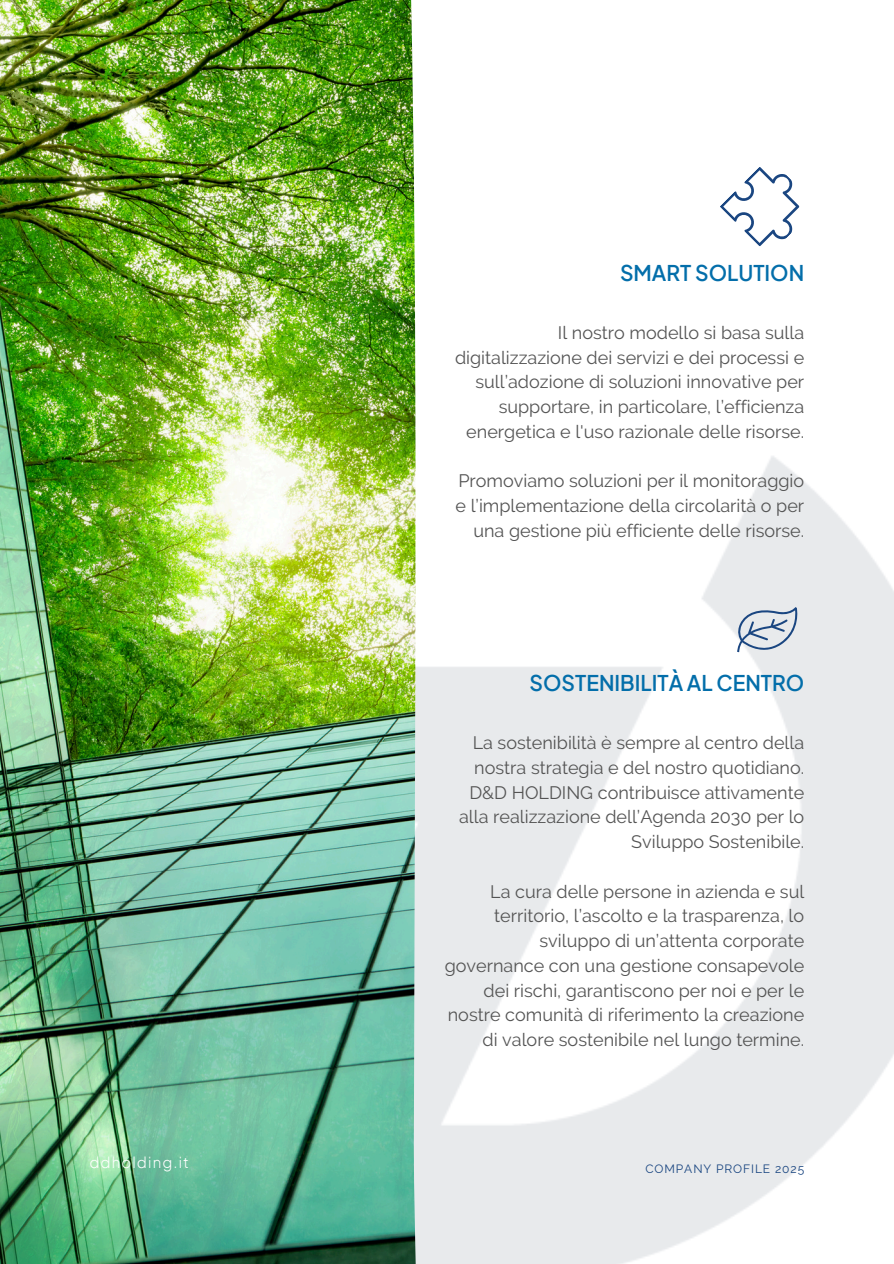
<style>
.page{position:relative;width:894px;height:1264px;background:#fff}
.page>*{position:absolute;margin:0;border:0;box-sizing:border-box;transform-origin:0 0}
.t1{font:600 21px "Plus Jakarta Sans";color:#036eaa}
.t2{font:18px/24.8px "Raleway";color:#545454;text-align:right}
.t3{font:300 15px "Plus Jakarta Sans";letter-spacing:.075em;color:#fff}
.t4{font:12px "Raleway";letter-spacing:.075em;color:#1a4681}
</style>
<div class="page">
<img style="left:0;top:0;width:416px;height:1263px">
<svg style="left:720px;top:167px;width:80px;height:79px"></svg>
<svg style="left:729px;top:591px;width:78px;height:78px;background:#d7dde4"></svg>
<h3 class="t1" style="left:620px;top:259px;width:186px">SMART SOLUTION</h3>
<h1 class="t2" style="left:455px;top:320px;width:350px">Il nostro modello si basa sulla digitalizzazione dei servizi e dei processi e sull’adozione di soluzioni innovative per supportare, in particolare, l’efficienza energetica e l'uso razionale delle risorse.</h1>
<h3 class="t2" style="left:455px;top:468px;width:350px">Promoviamo soluzioni per il monitoraggio e l’implementazione della circolarità o per una gestione più efficiente delle risorse.</h3>
<p class="t1" style="left:529px;top:669px;width:276px">SOSTENIBILITÀ AL CENTRO</p>
<p class="t2" style="left:459px;top:730px;width:346px">La sostenibilità è sempre al centro della nostra strategia e del nostro quotidiano.<br>D&amp;D HOLDING contribuisce attivamente alla realizzazione dell’Agenda 2030 per lo Sviluppo Sostenibile.</p>
<p class="t2" style="left:444px;top:878px;width:361px">La cura delle persone in azienda e sul territorio, l’ascolto e la trasparenza, lo sviluppo di un’attenta corporate governance con una gestione consapevole dei rischi, garantiscono per noi e per le nostre comunità di riferimento la creazione di valore sostenibile nel lungo termine.</p>
<h1 class="t3" style="left:89px;top:1152px;width:101px">ddholding.it</h1>
<h3 class="t4" style="left:645px;top:1161px;width:160px">COMPANY PROFILE 2025</h3>
</div>
